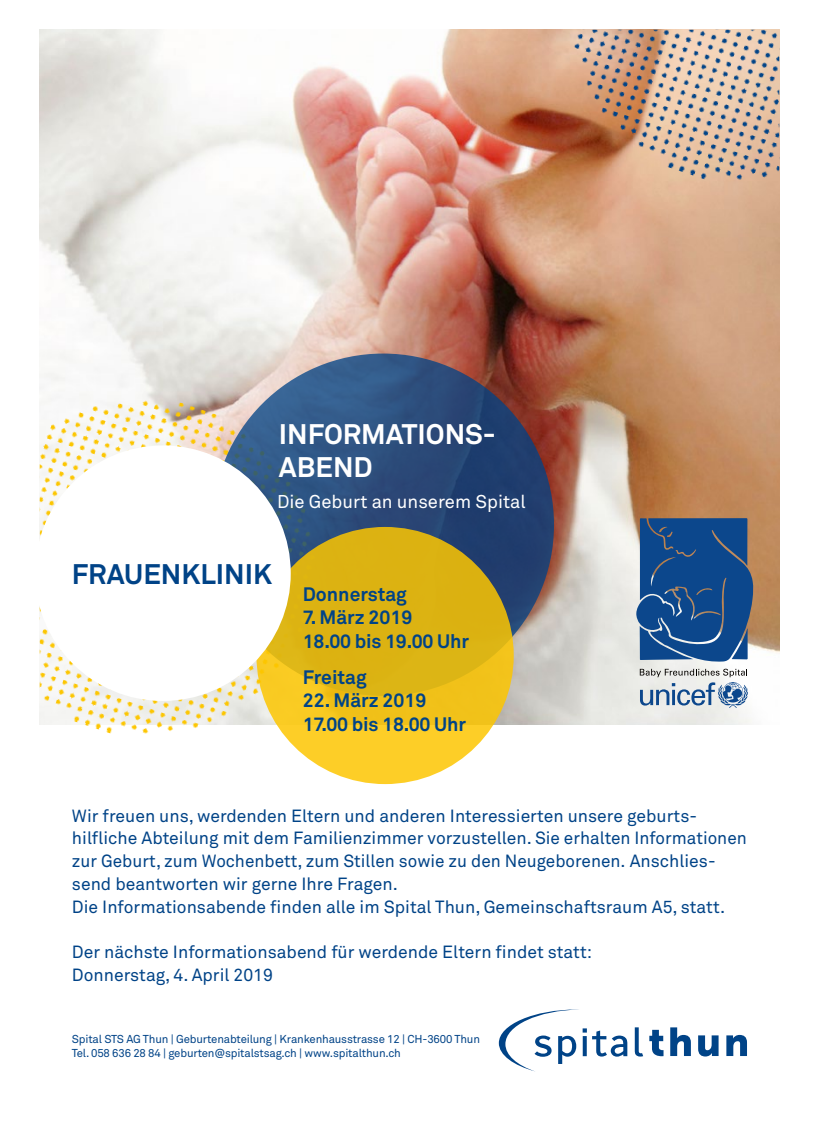
<style>
.page{position:relative;width:819px;height:1141px;background:#fff}
.page>*{position:absolute;margin:0;border:0;box-sizing:border-box;transform-origin:0 0}
.t1{font:700 28px/33.2px "Akkurat";color:#fff}
.t2{font:700 28px "Akkurat";color:#004387}
.t3{font:700 19.25px/23.6px "Akkurat";color:#004387}
.t4{font:18.38px "Akkurat";color:#fff}
.t5{font:17.5px/22.8px "Akkurat";color:#004387}
.t6{font:11.38px/13.7px "Akkurat";letter-spacing:-.015em;color:#004387}
</style>
<div class="page">
<img style="left:40px;top:30px;width:739px;height:694px">
<img style="left:40px;top:356px;width:315px;height:425px">
<svg style="left:212px;top:354px;width:342px;height:342px;background:#2a4b7a"></svg>
<svg style="left:256px;top:527px;width:257px;height:257px;background:#e6bb18"></svg>
<svg style="left:40px;top:445px;width:251px;height:256px"></svg>
<svg style="left:649px;top:1030px;width:14px;height:26px"></svg>
<svg style="left:670px;top:1027px;width:20px;height:29px"></svg>
<svg style="left:698px;top:1035px;width:20px;height:21px"></svg>
<svg style="left:726px;top:1035px;width:21px;height:21px"></svg>
<svg style="left:634px;top:1027px;width:9px;height:30px"></svg>
<svg style="left:499px;top:1009px;width:128px;height:62px"></svg>
<svg style="left:636px;top:518px;width:117px;height:144px;background:#28578f"></svg>
<svg style="left:639px;top:669px;width:109px;height:39px;background:#b4c0cc"></svg>
<img style="left:526px;top:30px;width:253px;height:174px">
<h1 class="t1" style="left:279px;top:417px;width:218px">INFORMATIONS-<br>ABEND</h1>
<p class="t4" style="left:277px;top:490px;width:250px">Die Geburt an unserem Spital</p>
<h1 class="t2" style="left:72px;top:557px;width:202px">FRAUENKLINIK</h1>
<p class="t3" style="left:303px;top:582px;width:106px">Donnerstag</p>
<p class="t3" style="left:303px;top:606px;width:168px">7. März 2019<br>18.00 bis 19.00 Uhr</p>
<p class="t3" style="left:303px;top:665px;width:65px">Freitag</p>
<p class="t3" style="left:303px;top:688px;width:165px">22. März 2019<br>17.00 bis 18.00 Uhr</p>
<p class="t5" style="left:72px;top:804px;width:676px">Wir freuen uns, werdenden Eltern und anderen Interessierten unsere geburts&shy;hilfliche Abteilung mit dem Familienzimmer vorzustellen. Sie erhalten Informationen zur Geburt, zum Wochenbett, zum Stillen sowie zu den Neugeborenen. Anschlies&shy;send beantworten wir gerne Ihre Fragen.<br>Die Informationsabende finden alle im Spital Thun, Gemeinschaftsraum A5, statt.</p>
<p class="t5" style="left:72px;top:940px;width:521px">Der nächste Informationsabend für werdende Eltern findet statt:<br>Donnerstag, 4. April 2019</p>
<p class="t6" style="left:72px;top:1032px;width:409px">Spital STS AG Thun | Geburtenabteilung | Krankenhausstrasse 12 | CH-3600 Thun<br>Tel. 058 636 28 84 | geburten@spitalstsag.ch | www.spitalthun.ch</p>
</div>
